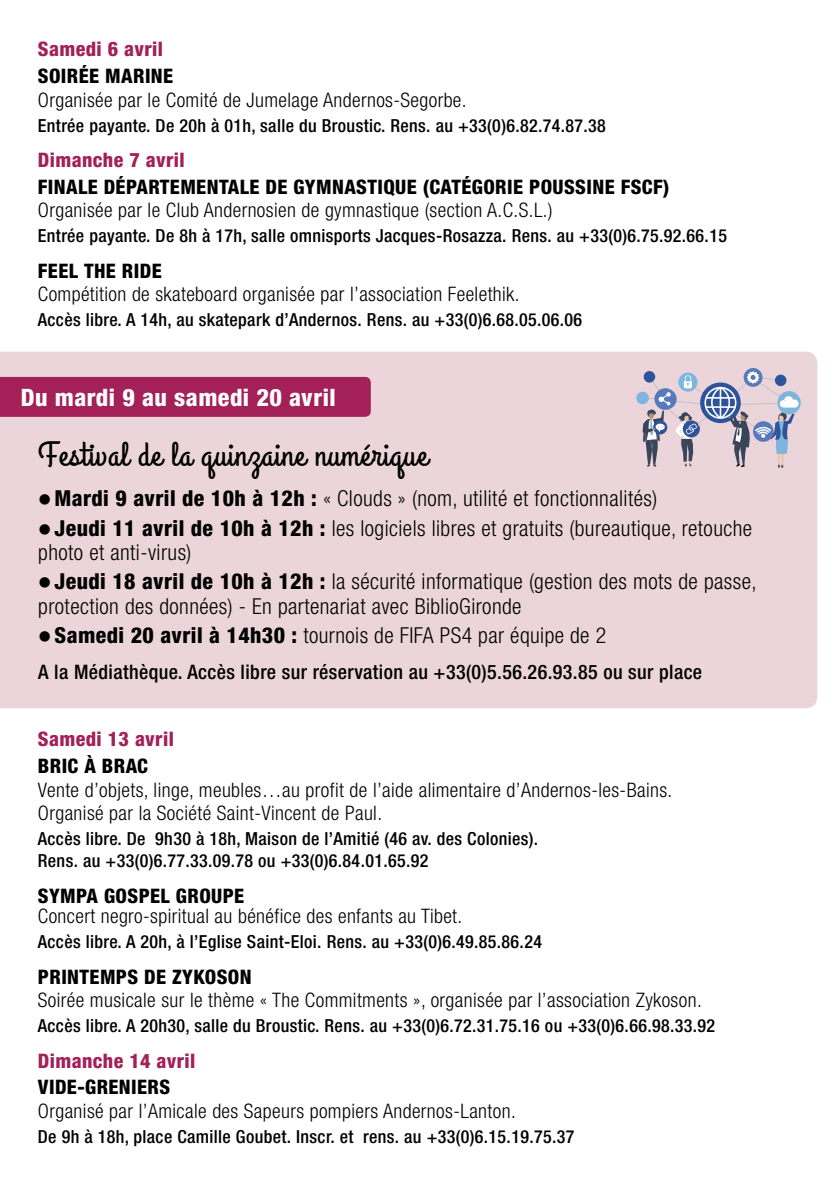
<style>
.page{position:relative;width:840px;height:1191px;background:#fff}
.page>*{position:absolute;margin:0;border:0;box-sizing:border-box;transform-origin:0 0}
.t1{font:34px "Grand Hotel";letter-spacing:.03em;color:#000}
.t2{font:800 condensed 24px "Helvetica Neue LT Std";letter-spacing:.02em;color:#fff}
.t3{font:300 condensed 22px/24px "Helvetica Neue LT Std";letter-spacing:.02em;color:#000}
.t4{font:300 condensed 20px/23.6px "Helvetica Neue LT Std";letter-spacing:.02em;color:#000}
.t5{font:800 condensed 20px "Helvetica Neue LT Std";letter-spacing:.02em;color:#000}
.t6{font:500 condensed 20px "Helvetica Neue LT Std";letter-spacing:.02em;color:#000}
.t7{font:800 condensed 20px "Helvetica Neue LT Std";letter-spacing:.02em;color:#a32058}
.t8{font:500 condensed 18px/22px "Helvetica Neue LT Std";letter-spacing:.02em;color:#000}
.s1{font-weight:800}
</style>
<div class="page">
<div style="left:0;top:352px;width:816px;height:356px;background:#ebd5db"></div>
<div style="left:0;top:377px;width:370px;height:40px;background:#a32058"></div>
<svg style="left:743px;top:368px;width:19px;height:19px"></svg>
<svg style="left:777px;top:391px;width:23px;height:23px"></svg>
<div style="left:636px;top:392px;width:12px;height:12px;background:#7db5dc;border-radius:50%"></div>
<svg style="left:642px;top:371px;width:156px;height:97px;background:#bcb7c9"></svg>
<svg style="left:52px;top:506px;width:18px;height:1px"></svg>
<svg style="left:52px;top:536px;width:18px;height:1px"></svg>
<svg style="left:52px;top:589px;width:18px;height:1px"></svg>
<svg style="left:52px;top:643px;width:18px;height:1px"></svg>
<p class="t7" style="left:38px;top:37px;width:127px">Samedi 6 avril</p>
<p class="t5" style="left:38px;top:63px;width:137px">SOIRÉE MARINE</p>
<p class="t4" style="left:38px;top:88px;width:430px">Organisée par le Comité de Jumelage Andernos-Segorbe.</p>
<p class="t8" style="left:38px;top:114px;width:569px">Entrée payante. De 20h à 01h, salle du Broustic. Rens. au +33(0)6.82.74.87.38</p>
<p class="t7" style="left:38px;top:147px;width:148px">Dimanche 7 avril</p>
<p class="t5" style="left:38px;top:174px;width:632px">FINALE DÉPARTEMENTALE DE GYMNASTIQUE (CATÉGORIE POUSSINE FSCF)</p>
<p class="t4" style="left:38px;top:198px;width:516px">Organisée par le Club Andernosien de gymnastique (section A.C.S.L.)</p>
<p class="t8" style="left:38px;top:225px;width:690px">Entrée payante. De 8h à 17h, salle omnisports Jacques-Rosazza. Rens. au +33(0)6.75.92.66.15</p>
<p class="t5" style="left:38px;top:258px;width:125px">FEEL THE RIDE</p>
<p class="t4" style="left:38px;top:282px;width:483px">Compétition de skateboard organisée par l’association Feelethik.</p>
<p class="t8" style="left:38px;top:308px;width:545px">Accès libre. A 14h, au skatepark d’Andernos. Rens. au +33(0)6.68.05.06.06</p>
<h2 class="t2" style="left:21px;top:382px;width:316px">Du mardi 9 au samedi 20 avril</h2>
<h1 class="t1" style="left:38px;top:433px;width:390px">Festival de la quinzaine numérique</h1>
<p class="t3" style="left:38px;top:486px;width:620px">●<span class="s1">Mardi 9 avril de 10h à 12h :</span> « Clouds » (nom, utilité et fonctionnalités)</p>
<p class="t3" style="left:38px;top:516px;width:715px">●<span class="s1">Jeudi 11 avril de 10h à 12h :</span> les logiciels libres et gratuits (bureautique, retouche photo et anti-virus)</p>
<p class="t3" style="left:38px;top:569px;width:719px">●<span class="s1">Jeudi 18 avril de 10h à 12h :</span> la sécurité informatique (gestion des mots de passe, protection des données) - En partenariat avec BiblioGironde</p>
<p class="t3" style="left:38px;top:623px;width:569px">●<span class="s1">Samedi 20 avril à 14h30 :</span> tournois de FIFA PS4 par équipe de 2</p>
<p class="t6" style="left:38px;top:659px;width:665px">A la Médiathèque. Accès libre sur réservation au +33(0)5.56.26.93.85 ou sur place</p>
<p class="t7" style="left:38px;top:726px;width:137px">Samedi 13 avril</p>
<p class="t5" style="left:38px;top:753px;width:111px">BRIC À BRAC</p>
<p class="t4" style="left:38px;top:777px;width:635px">Vente d’objets, linge, meubles…au profit de l’aide alimentaire d’Andernos-les-Bains.<br>Organisé par la Société Saint-Vincent de Paul.</p>
<p class="t8" style="left:38px;top:827px;width:501px">Accès libre. De 9h30 à 18h, Maison de l’Amitié (46 av. des Colonies).<br>Rens. au +33(0)6.77.33.09.78 ou +33(0)6.84.01.65.92</p>
<p class="t5" style="left:38px;top:883px;width:208px">SYMPA GOSPEL GROUPE</p>
<p class="t4" style="left:38px;top:904px;width:425px">Concert negro-spiritual au bénéfice des enfants au Tibet.</p>
<p class="t8" style="left:38px;top:930px;width:505px">Accès libre. A 20h, à l’Eglise Saint-Eloi. Rens. au +33(0)6.49.85.86.24</p>
<p class="t5" style="left:38px;top:964px;width:215px">PRINTEMPS DE ZYKOSON</p>
<p class="t4" style="left:38px;top:988px;width:665px">Soirée musicale sur le thème « The Commitments », organisée par l’association Zykoson.</p>
<p class="t8" style="left:38px;top:1014px;width:678px">Accès libre. A 20h30, salle du Broustic. Rens. au +33(0)6.72.31.75.16 ou +33(0)6.66.98.33.92</p>
<p class="t7" style="left:38px;top:1048px;width:159px">Dimanche 14 avril</p>
<p class="t5" style="left:38px;top:1074px;width:134px">VIDE-GRENIERS</p>
<p class="t4" style="left:38px;top:1099px;width:479px">Organisé par l’Amicale des Sapeurs pompiers Andernos-Lanton.</p>
<p class="t8" style="left:38px;top:1125px;width:537px">De 9h à 18h, place Camille Goubet. Inscr. et rens. au +33(0)6.15.19.75.37</p>
</div>
